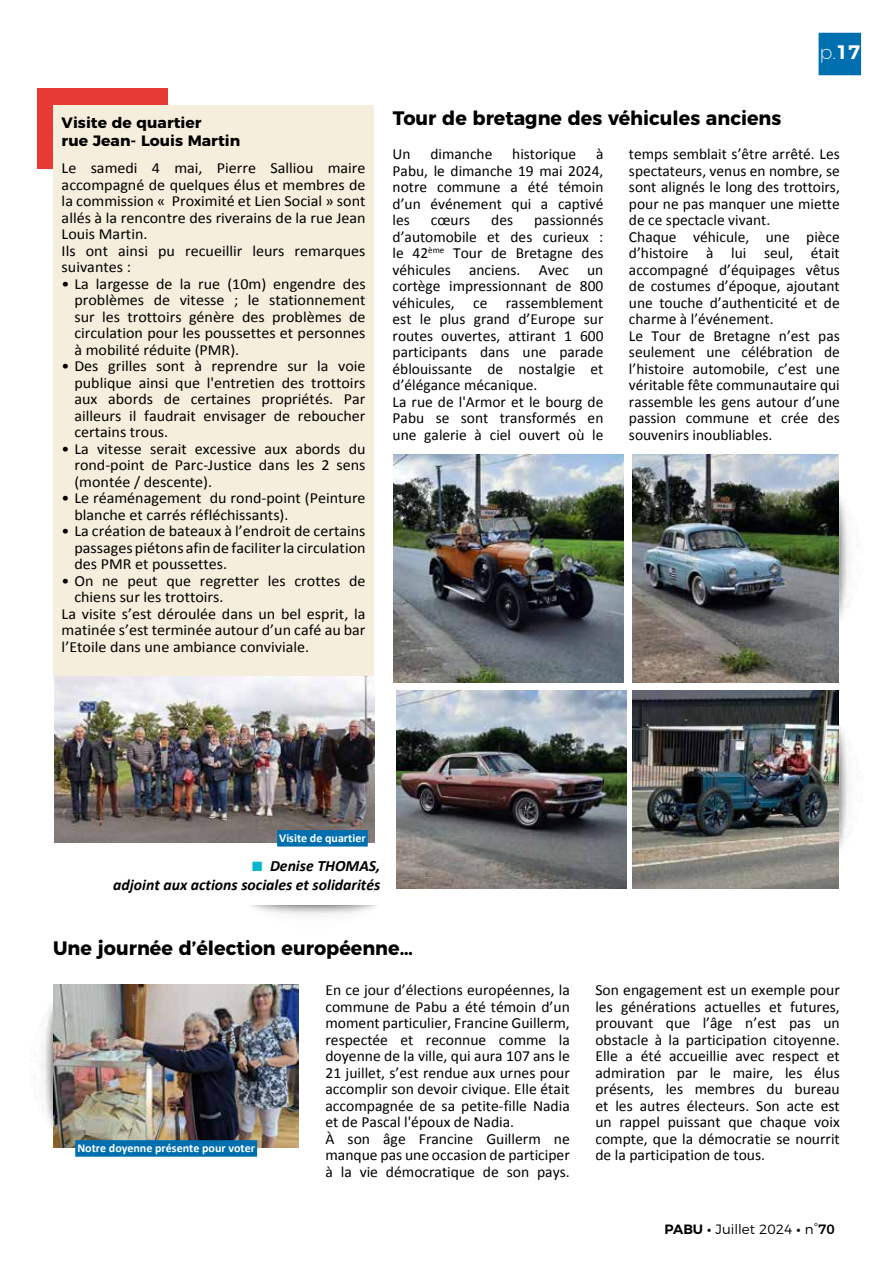
<style>
.page{position:relative;width:893px;height:1263px;background:#fff}
.page>*{position:absolute;margin:0;border:0;box-sizing:border-box;transform-origin:0 0}
.t1{font:700 19.5px "Montserrat";color:#000}
.t2{font:200 19.5px "Montserrat";color:#fff}
.t3{font:italic 700 15.75px/18.9px "Calibri";color:#000;text-align:right}
.t4{font:15.45px/16.5px "Calibri";color:#000}
.t5{font:15.45px/16.5px "Calibri";color:#000;text-align:justify;scale:1.04 1}
.t6{font:700 15px/18px "Montserrat";color:#000;scale:1.04 1}
.t7{font:300 13.5px "Montserrat";color:#000}
.t8{font:700 12px "Calibri";color:#fff}
.s1{font-weight:600}
.s2{color:#02b6cd}
.s3{font-weight:500}
</style>
<div class="page">
<div style="left:38px;top:88px;width:130px;height:81px;background:#e83a35"></div>
<div style="left:53px;top:105px;width:321px;height:572px;background:#f5eedd"></div>
<img style="left:54px;top:677px;width:320px;height:165px">
<img style="left:53px;top:984px;width:245px;height:164px">
<div style="left:75px;top:1140px;width:182px;height:17px;background:#006faf"></div>
<div style="left:277px;top:830px;width:91px;height:16px;background:#006faf"></div>
<img style="left:393px;top:455px;width:230px;height:227px">
<img style="left:632px;top:455px;width:207px;height:227px">
<img style="left:396px;top:691px;width:231px;height:197px">
<img style="left:633px;top:691px;width:206px;height:197px">
<img style="left:839px;top:496px;width:24px;height:126px">
<img style="left:839px;top:726px;width:24px;height:126px">
<img style="left:40px;top:1005px;width:13px;height:123px">
<svg style="left:818px;top:32px;width:44px;height:44px;background:#1078b4"></svg>
<p class="t6" style="left:62px;top:113px;width:173px">Visite de quartier<br>rue Jean- Louis Martin</p>
<p class="t5" style="left:62px;top:159px;width:294px;text-align:left">Le samedi 4 mai, Pierre Salliou maire accompagné de quelques élus et membres de la commission « Proximité et Lien Social » sont allés à la rencontre des riverains de la rue Jean Louis Martin.<br>Ils ont ainsi pu recueillir leurs remarques suivantes :</p>
<p class="t5" style="left:74px;top:275px;width:282px;text-indent:-13px">• La largesse de la rue (10m) engendre des problèmes de vitesse ; le stationnement sur les trottoirs génère des problèmes de circulation pour les poussettes et personnes à mobilité réduite (PMR).</p>
<p class="t5" style="left:74px;top:357px;width:282px;text-indent:-13px">• Des grilles sont à reprendre sur la voie publique ainsi que l'entretien des trottoirs aux abords de certaines propriétés. Par ailleurs il faudrait envisager de reboucher certains trous.</p>
<p class="t5" style="left:74px;top:440px;width:281px;text-indent:-13px">• La vitesse serait excessive aux abords du rond-point de Parc-Justice dans les 2 sens (montée / descente).</p>
<p class="t5" style="left:74px;top:489px;width:281px;text-indent:-13px">• Le réaménagement du rond-point (Peinture blanche et carrés réfléchissants).</p>
<p class="t5" style="left:74px;top:522px;width:281px;text-indent:-13px">• La création de bateaux à l’endroit de certains passages piétons afin de faciliter la circulation des PMR et poussettes.</p>
<p class="t5" style="left:62px;top:572px;width:294px">• On ne peut que regretter les crottes de</p>
<p class="t5" style="left:74px;top:588px;width:145px">chiens sur les trottoirs.</p>
<p class="t5" style="left:62px;top:605px;width:294px">La visite s’est déroulée dans un bel esprit, la</p>
<p class="t5" style="left:62px;top:621px;width:294px">matinée s’est terminée autour d’un café au bar</p>
<p class="t5" style="left:62px;top:638px;width:240px">l’Etoile dans une ambiance conviviale.</p>
<p class="t1" style="left:393px;top:102px;width:390px">Tour de bretagne des véhicules anciens</p>
<p class="t2" style="left:819px;top:37px;width:42px">p.<span class="s1">17</span></p>
<p class="t4" style="left:393px;top:145px;width:212px;text-align:justify;text-indent:203px">à Pabu, le dimanche 19 mai 2024, notre commune a été témoin d’un événement qui a captivé les</p>
<p class="t4" style="left:393px;top:145px;width:20px">Un</p>
<p class="t4" style="left:431px;top:145px;width:63px">dimanche</p>
<p class="t4" style="left:512px;top:145px;width:65px">historique</p>
<p class="t4" style="left:393px;top:211px;width:212px;text-indent:142px">passionnés d’automobile et des curieux : le 42<sup>ème</sup> Tour de Bretagne des véhicules anciens. Avec un cortège impressionnant de 800 véhicules, ce rassemblement est le plus grand d’Europe sur routes ouvertes, attirant 1 600 participants dans une parade éblouissante de nostalgie et d’élégance mécanique.<br>La rue de l'Armor et le bourg de<br>Pabu se sont transformés en une galerie à ciel ouvert où le</p>
<p class="t4" style="left:431px;top:211px;width:41px">cœurs</p>
<p class="t4" style="left:491px;top:211px;width:23px">des</p>
<p class="t4" style="left:629px;top:145px;width:212px">temps semblait s’être arrêté. Les spectateurs, venus en nombre, se sont alignés le long des trottoirs, pour ne pas manquer une miette de ce spectacle vivant.<br>Chaque véhicule, une pièce d’histoire à lui seul, était accompagné d’équipages vêtus de costumes d’époque, ajoutant une touche d’authenticité et de charme à l’événement.<br>Le Tour de Bretagne n’est pas seulement une célébration de l’histoire automobile, c’est une véritable fête communautaire qui rassemble les gens autour d’une passion commune et crée des souvenirs inoubliables.</p>
<p class="t8" style="left:279px;top:831px;width:88px">Visite de quartier</p>
<p class="t3" style="left:113px;top:855px;width:269px"><span class="s2">■</span> Denise THOMAS,<br>adjoint aux actions sociales et solidarités</p>
<p class="t1" style="left:53px;top:932px;width:361px">Une journée d’élection européenne…</p>
<p class="t8" style="left:77px;top:1141px;width:179px">Notre doyenne présente pour voter</p>
<p class="t4" style="left:325px;top:981px;width:246px">En ce jour d’élections européennes, la commune de Pabu a été témoin d’un moment particulier, Francine Guillerm, respectée et reconnue comme la doyenne de la ville, qui aura 107 ans le 21 juillet, s’est rendue aux urnes pour accomplir son devoir civique. Elle était accompagnée de sa petite-fille Nadia et de Pascal l'époux de Nadia.<br>À son âge Francine Guillerm ne manque pas une occasion de participer à la vie démocratique de son pays.</p>
<p class="t4" style="left:595px;top:981px;width:246px;text-align:justify">Son engagement est un exemple pour les générations actuelles et futures, prouvant que l’âge n’est pas un obstacle à la participation citoyenne.<br>Elle a été accueillie avec respect et admiration par le maire, les élus présents, les membres du bureau et les autres électeurs. Son acte est un rappel puissant que chaque voix compte, que la démocratie se nourrit de la participation de tous.</p>
<p class="t7" style="left:665px;top:1218px;width:172px"><span class="s1">PABU •</span> Juillet 2024 <span class="s1">•</span> n°<span class="s3">70</span></p>
</div>
